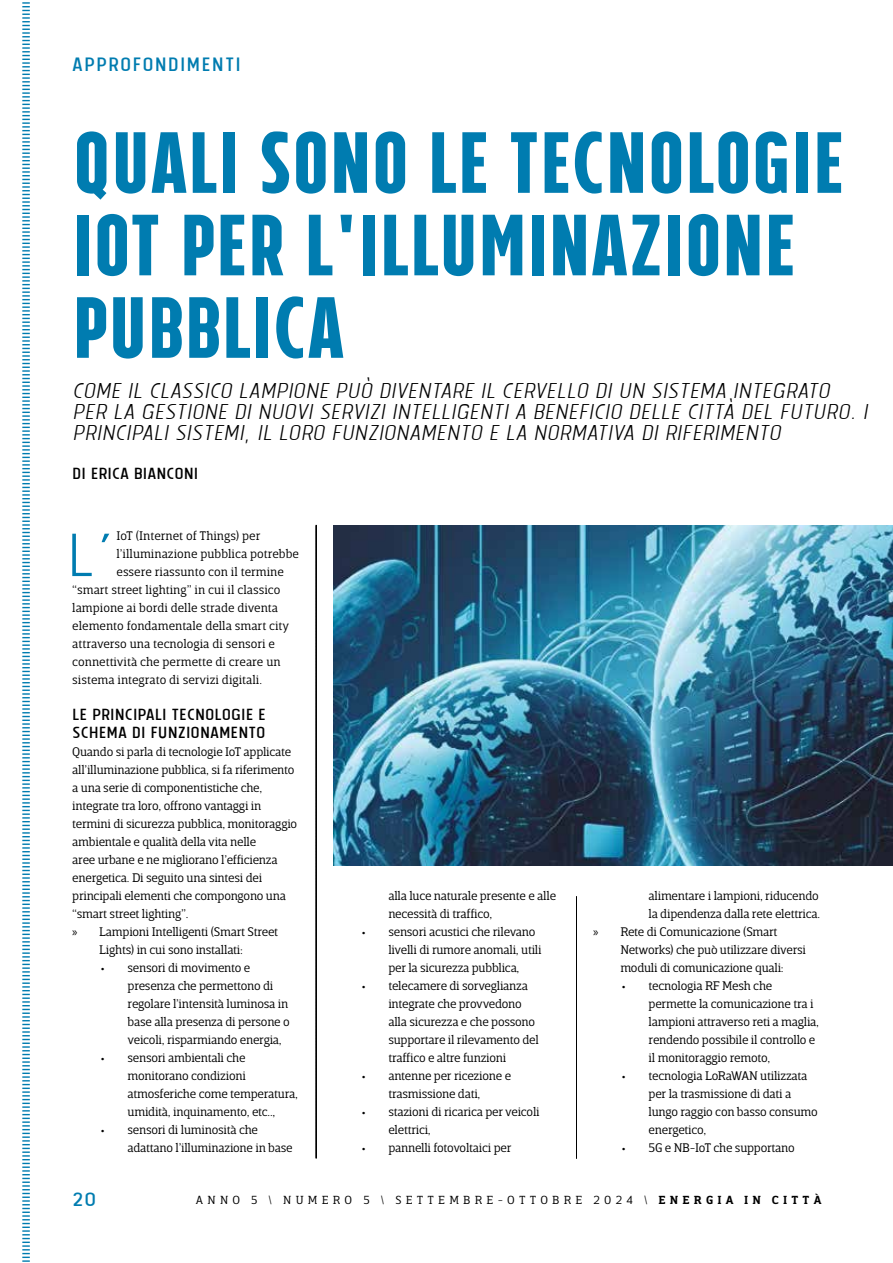
<style>
.page{position:relative;width:893px;height:1263px;background:#fff}
.page>*{position:absolute;margin:0;border:0;box-sizing:border-box;transform-origin:0 0}
.t1{font:87px/82.5px "Tolyer Boldno.4";color:#007cb0}
.t2{font:84.75px "Tolyer Lightno.1";color:#007cb0}
.t3{font:italic 30px "Tolyer Lightno.1";color:#000}
.t4{font:27px "Tolyer Bookno.1";letter-spacing:.04em;color:#007cb0}
.t5{font:22.5px/18px "Tolyer Bookno.1";color:#000}
.t6{font:300 12.75px/18px "Breve Slab Text";letter-spacing:-.02em;color:#000}
.t7{font:300 12.75px "Breve Slab Text";color:#000}
.t8{font:300 12px "Breve Slab Text";letter-spacing:.35em;color:#000}
.s1{font-family:"Myriad Pro";font-weight:400}
.s2{font-weight:600}
</style>
<div class="page">
<svg style="left:22px;top:2px;width:8px;height:1260px"></svg>
<svg style="left:316px;top:525px;width:1px;height:633px"></svg>
<svg style="left:576px;top:896px;width:1px;height:262px"></svg>
<img style="left:333px;top:525px;width:560px;height:340px">
<h3 class="t4" style="left:72px;top:51px;width:170px">APPROFONDIMENTI</h3>
<h1 class="t1" style="left:72px;top:121px;width:774px">QUALI SONO LE TECNOLOGIE<br>IOT PER L'ILLUMINAZIONE<br>PUBBLICA</h1>
<h3 class="t3" style="left:72px;top:377px;width:759px">COME IL CLASSICO LAMPIONE PUÒ DIVENTARE IL CERVELLO DI UN SISTEMA INTEGRATO</h3>
<h3 class="t3" style="left:72px;top:398px;width:797px">PER LA GESTIONE DI NUOVI SERVIZI INTELLIGENTI A BENEFICIO DELLE CITTÀ DEL FUTURO. I</h3>
<h3 class="t3" style="left:72px;top:419px;width:710px">PRINcIPALI SISTEMI, IL LORO FUNZIONAMENTO E LA NORMATIVA DI RIFERIMENTO</h3>
<h3 class="t5" style="left:72px;top:464px;width:128px">DI ERICA BIANCONI</h3>
<h2 class="t2" style="left:67px;top:515px;width:51px">L’</h2>
<p class="t7" style="left:117px;top:529px;width:145px">IoT (Internet of Things) per</p>
<p class="t7" style="left:117px;top:547px;width:184px">l’illuminazione pubblica potrebbe</p>
<p class="t7" style="left:117px;top:565px;width:169px">essere riassunto con il termine</p>
<p class="t7" style="left:72px;top:583px;width:210px">“smart street lighting” in cui il classico</p>
<p class="t7" style="left:72px;top:601px;width:207px">lampione ai bordi delle strade diventa</p>
<p class="t7" style="left:72px;top:619px;width:218px">elemento fondamentale della smart city</p>
<p class="t7" style="left:72px;top:637px;width:204px">attraverso una tecnologia di sensori e</p>
<p class="t7" style="left:72px;top:655px;width:210px">connettività che permette di creare un</p>
<p class="t7" style="left:72px;top:673px;width:191px">sistema integrato di servizi digitali.</p>
<h3 class="t5" style="left:72px;top:705px;width:195px">LE PRINCIPALI TECNOLOGIE E<br>SCHEMA DI FUNZIONAMENTO</h3>
<p class="t6" style="left:72px;top:743px;width:221px">Quando si parla di tecnologie IoT applicate</p>
<p class="t6" style="left:72px;top:761px;width:224px">all’illuminazione pubblica, si fa riferimento</p>
<p class="t6" style="left:72px;top:779px;width:192px">a una serie di componentistiche che,</p>
<p class="t6" style="left:72px;top:797px;width:191px">integrate tra loro, offrono vantaggi in</p>
<p class="t6" style="left:72px;top:815px;width:226px">termini di sicurezza pubblica, monitoraggio</p>
<p class="t6" style="left:72px;top:833px;width:185px">ambientale e qualità della vita nelle</p>
<p class="t6" style="left:72px;top:851px;width:207px">aree urbane e ne migliorano l’efficienza</p>
<p class="t6" style="left:72px;top:869px;width:191px">energetica. Di seguito una sintesi dei</p>
<p class="t6" style="left:72px;top:887px;width:215px">principali elementi che compongono una</p>
<p class="t6" style="left:72px;top:905px;width:118px">“smart street lighting”.</p>
<p class="t6" style="left:72px;top:923px;width:207px"><span class="s1">»</span> Lampioni Intelligenti (Smart Street</p>
<p class="t6" style="left:99px;top:941px;width:145px">Lights) in cui sono installati:</p>
<p class="t6" style="left:128px;top:959px;width:164px;text-indent:-27px">• sensori di movimento e presenza che permettono di regolare l’intensità luminosa in base alla presenza di persone o veicoli, risparmiando energia,</p>
<p class="t6" style="left:128px;top:1049px;width:172px;text-indent:-27px">• sensori ambientali che monitorano condizioni atmosferiche come temperatura, umidità, inquinamento, etc..,</p>
<p class="t6" style="left:128px;top:1121px;width:167px;text-indent:-27px">• sensori di luminosità che adattano l’illuminazione in base</p>
<p class="t6" style="left:388px;top:887px;width:169px">alla luce naturale presente e alle necessità di traffico,</p>
<p class="t6" style="left:388px;top:923px;width:155px;text-indent:-27px">• sensori acustici che rilevano livelli di rumore anomali, utili per la sicurezza pubblica,</p>
<p class="t6" style="left:388px;top:977px;width:152px;text-indent:-27px">• telecamere di sorveglianza integrate che provvedono alla sicurezza e che possono supportare il rilevamento del traffico e altre funzioni</p>
<p class="t6" style="left:361px;top:1067px;width:151px;text-align:center">• antenne per ricezione e trasmissione dati,</p>
<p class="t6" style="left:388px;top:1103px;width:153px;text-indent:-27px">• stazioni di ricarica per veicoli elettrici,</p>
<p class="t6" style="left:361px;top:1139px;width:151px">• pannelli fotovoltaici per</p>
<p class="t6" style="left:649px;top:887px;width:172px">alimentare i lampioni, riducendo</p>
<p class="t6" style="left:649px;top:905px;width:173px">la dipendenza dalla rete elettrica.</p>
<p class="t6" style="left:593px;top:923px;width:186px"><span class="s1">»</span> Rete di Comunicazione (Smart</p>
<p class="t6" style="left:620px;top:941px;width:187px">Networks) che può utilizzare diversi</p>
<p class="t6" style="left:620px;top:959px;width:165px">moduli di comunicazione quali:</p>
<p class="t6" style="left:649px;top:977px;width:172px;text-indent:-27px">• tecnologia RF Mesh che permette la comunicazione tra i lampioni attraverso reti a maglia, rendendo possibile il controllo e il monitoraggio remoto,</p>
<p class="t6" style="left:649px;top:1067px;width:171px;text-indent:-27px">• tecnologia LoRaWAN utilizzata per la trasmissione di dati a lungo raggio con basso consumo energetico,</p>
<p class="t6" style="left:622px;top:1139px;width:175px">• 5G e NB-IoT che supportano</p>
<h3 class="t4" style="left:72px;top:1185px;width:25px">20</h3>
<p class="t8" style="left:196px;top:1193px;width:627px">ANNO 5 \ NUMERO 5 \ SETTEMBRE-OTTOBRE 2024 \ <span class="s2">ENERGIA IN CITTÀ</span></p>
</div>
